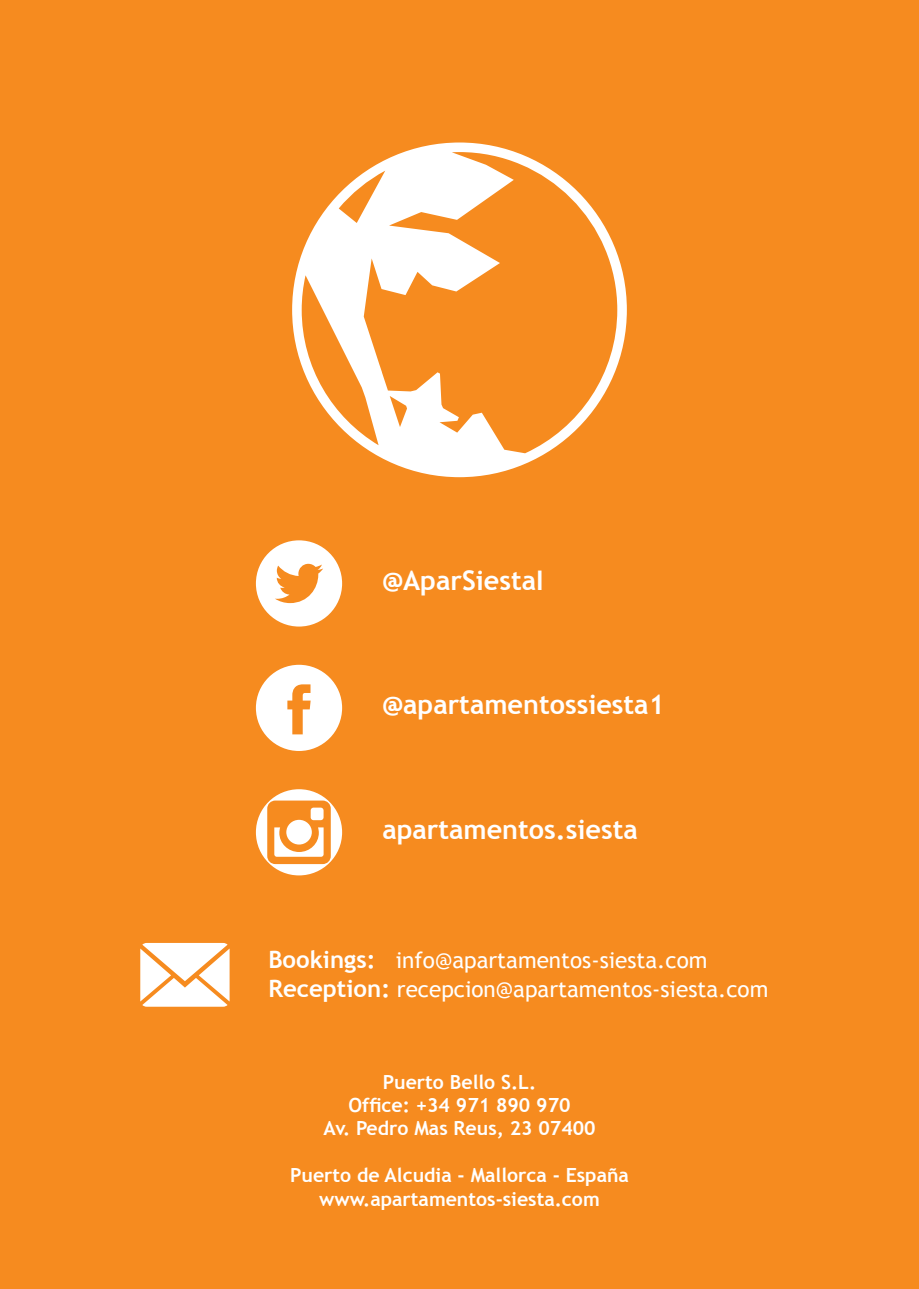
<style>
.page{position:relative;width:919px;height:1289px;background:#fff}
.page>*{position:absolute;margin:0;border:0;box-sizing:border-box;transform-origin:0 0}
.t1{font:700 27px "Trebuchet MS";color:#fff}
.t2{font:22.5px/28.8px "Trebuchet MS";color:#fff}
.t3{font:700 19.5px/23.4px "Trebuchet MS";color:#fff;text-align:center}
.s1{font-weight:700;font-size:24px}
</style>
<div class="page">
<div style="left:0;top:0;width:918px;height:1288px;background:#f68b1f"></div>
<svg style="left:292px;top:142px;width:334px;height:335px"></svg>
<svg style="left:256px;top:540px;width:86px;height:86px"></svg>
<svg style="left:256px;top:664px;width:86px;height:87px"></svg>
<svg style="left:256px;top:789px;width:86px;height:86px"></svg>
<svg style="left:140px;top:942px;width:89px;height:64px;background:#fdebd9"></svg>
<h1 class="t1" style="left:382px;top:563px;width:163px">@AparSiestaI</h1>
<h1 class="t1" style="left:382px;top:687px;width:283px">@apartamentossiesta1</h1>
<h1 class="t1" style="left:382px;top:812px;width:257px">apartamentos.siesta</h1>
<p class="t2" style="left:268px;top:945px;width:501px"><span class="s1">Bookings:</span> info@apartamentos-siesta.com<br><span class="s1">Reception:</span> recepcion@apartamentos-siesta.com</p>
<p class="t3" style="left:323px;top:1069px;width:274px">Puerto Bello S.L.<br>Office: +34 971 890 970<br>Av. Pedro Mas Reus, 23 07400</p>
<p class="t3" style="left:290px;top:1163px;width:340px">Puerto de Alcudia - Mallorca - España www.apartamentos-siesta.com</p>
</div>
